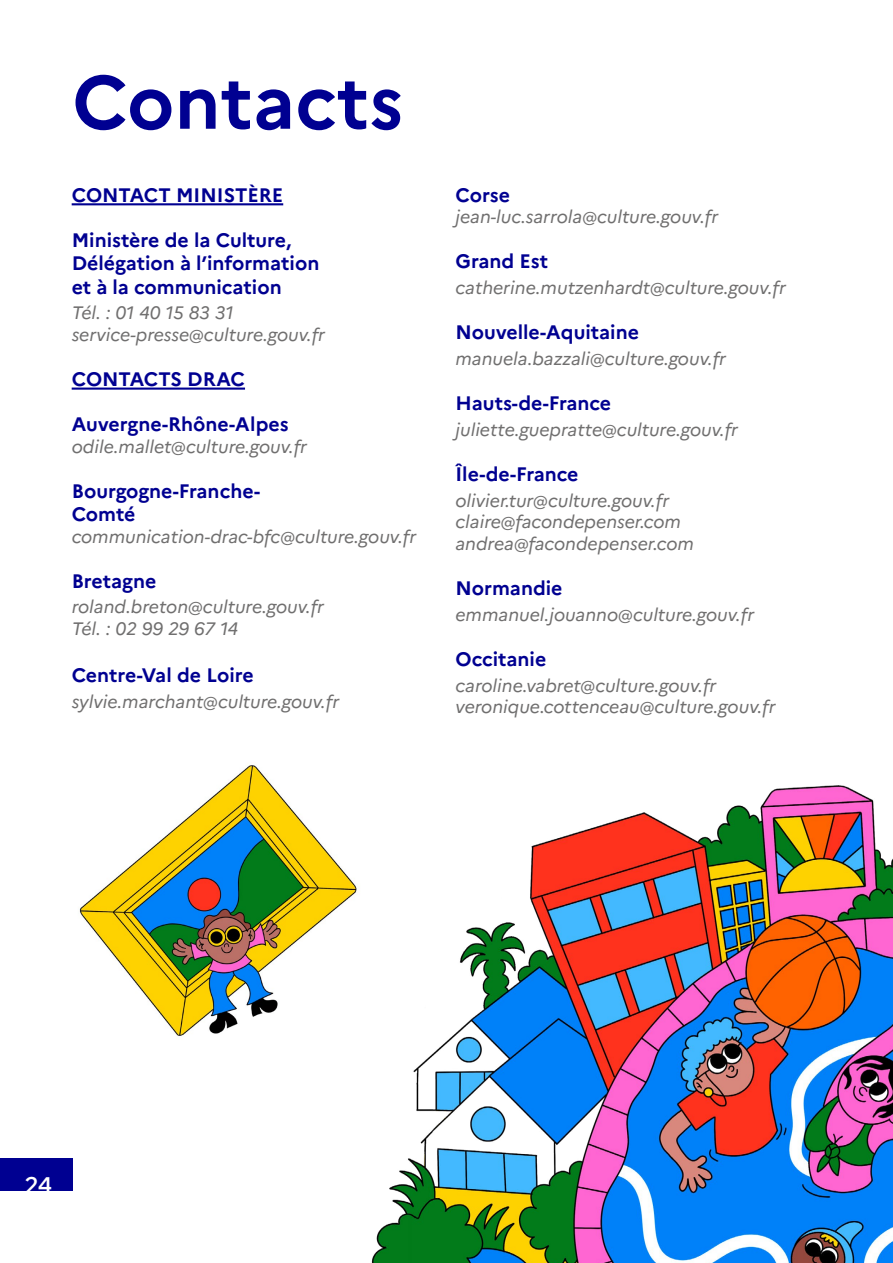
<style>
.page{position:relative;width:893px;height:1263px;background:#fff}
.page>*{position:absolute;margin:0;border:0;box-sizing:border-box;transform-origin:0 0}
.t1{font:700 75px "Marianne";color:#000091}
.t2{font:500 24px "Marianne";color:#fff}
.t3{font:700 19.5px/23.4px "Marianne";color:#000091}
.t4{font:italic 18px "Marianne";color:#706f6f}
.t5{font:italic 18px "Marianne";letter-spacing:-.02em;color:#706f6f}
</style>
<div class="page">
<div style="left:0;top:1158px;width:72px;height:33px;background:#000091"></div>
<img style="left:371px;top:785px;width:522px;height:478px">
<hr style="left:72px;top:203px;width:211px;height:2px;background:#000091">
<hr style="left:72px;top:388px;width:173px;height:2px;background:#000091">
<img style="left:79px;top:764px;width:278px;height:272px">
<p class="t1" style="left:72px;top:56px;width:332px">Contacts</p>
<p class="t3" style="left:72px;top:183px;width:213px">CONTACT MINISTÈRE</p>
<p class="t3" style="left:72px;top:228px;width:221px">Ministère de la Culture,</p>
<p class="t3" style="left:72px;top:251px;width:249px">Délégation à l’information</p>
<p class="t3" style="left:72px;top:275px;width:212px">et à la communication</p>
<p class="t5" style="left:72px;top:302px;width:163px">Tél. : 01 40 15 83 31</p>
<p class="t4" style="left:72px;top:324px;width:255px">service-presse@culture.gouv.fr</p>
<p class="t3" style="left:72px;top:367px;width:175px">CONTACTS DRAC</p>
<p class="t3" style="left:72px;top:412px;width:219px">Auvergne-Rhône-Alpes</p>
<p class="t4" style="left:72px;top:435px;width:237px">odile.mallet@culture.gouv.fr</p>
<p class="t3" style="left:72px;top:479px;width:190px">Bourgogne-Franche-<br>Comté</p>
<p class="t4" style="left:72px;top:525px;width:346px">communication-drac-bfc@culture.gouv.fr</p>
<p class="t3" style="left:72px;top:569px;width:86px">Bretagne</p>
<p class="t4" style="left:72px;top:596px;width:254px">roland.breton@culture.gouv.fr</p>
<p class="t5" style="left:72px;top:618px;width:168px">Tél. : 02 99 29 67 14</p>
<p class="t3" style="left:72px;top:663px;width:184px">Centre-Val de Loire</p>
<p class="t4" style="left:72px;top:690px;width:269px">sylvie.marchant@culture.gouv.fr</p>
<p class="t3" style="left:455px;top:183px;width:56px">Corse</p>
<p class="t4" style="left:455px;top:206px;width:264px">jean-luc.sarrola@culture.gouv.fr</p>
<p class="t3" style="left:455px;top:250px;width:94px">Grand Est</p>
<p class="t4" style="left:455px;top:277px;width:332px">catherine.mutzenhardt@culture.gouv.fr</p>
<p class="t3" style="left:455px;top:320px;width:185px">Nouvelle-Aquitaine</p>
<p class="t4" style="left:455px;top:348px;width:272px">manuela.bazzali@culture.gouv.fr</p>
<p class="t3" style="left:455px;top:391px;width:157px">Hauts-de-France</p>
<p class="t4" style="left:455px;top:418px;width:284px">juliette.guepratte@culture.gouv.fr</p>
<p class="t3" style="left:455px;top:462px;width:125px">Île-de-France</p>
<p class="t4" style="left:455px;top:489px;width:215px">olivier.tur@culture.gouv.fr</p>
<p class="t4" style="left:455px;top:511px;width:227px">claire@facondepenser.com</p>
<p class="t4" style="left:455px;top:533px;width:240px">andrea@facondepenser.com</p>
<p class="t3" style="left:455px;top:576px;width:109px">Normandie</p>
<p class="t4" style="left:455px;top:603px;width:300px">emmanuel.jouanno@culture.gouv.fr</p>
<p class="t3" style="left:455px;top:647px;width:92px">Occitanie</p>
<p class="t4" style="left:455px;top:674px;width:263px">caroline.vabret@culture.gouv.fr</p>
<p class="t4" style="left:455px;top:696px;width:322px">veronique.cottenceau@culture.gouv.fr</p>
<h2 class="t2" style="left:25px;top:1170px;width:29px">24</h2>
</div>
